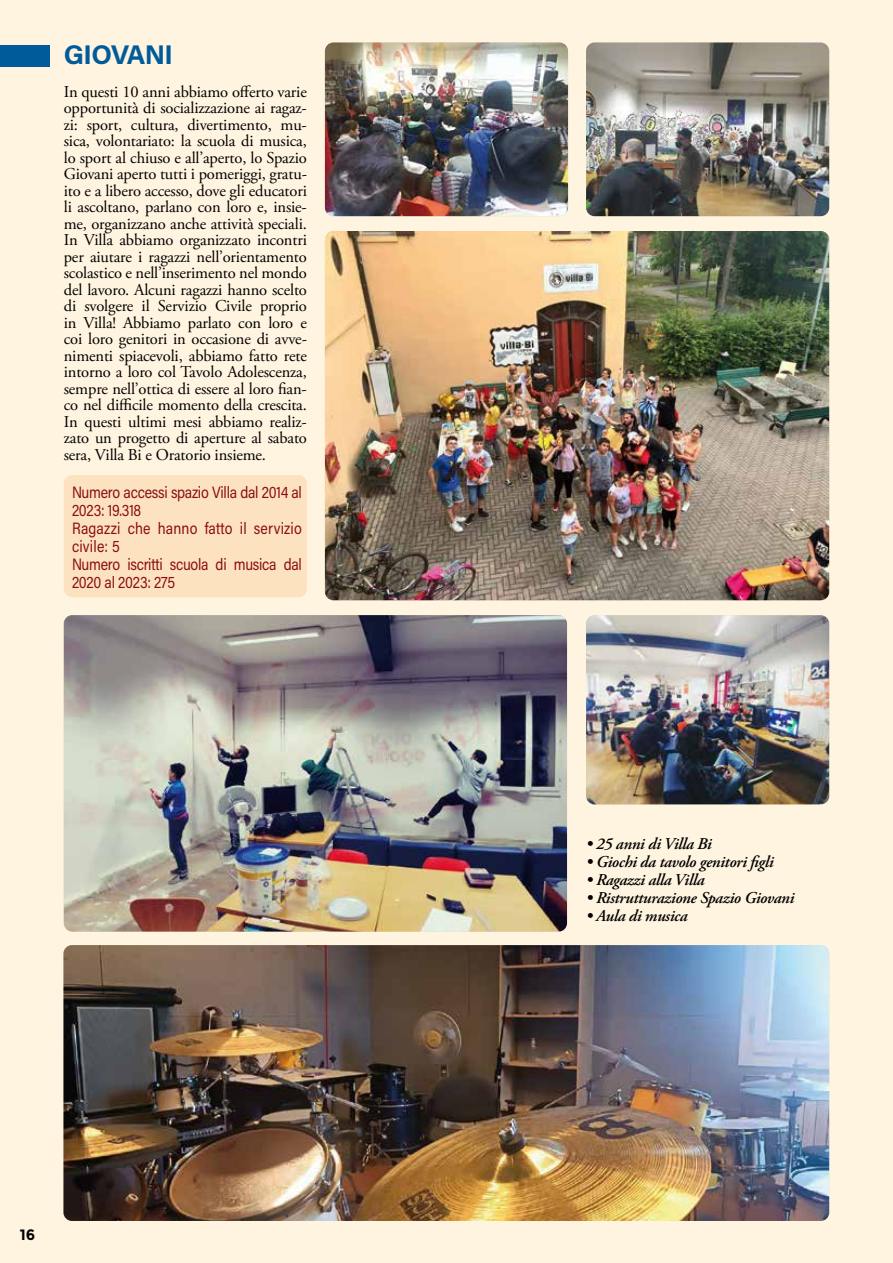
<style>
.page{position:relative;width:893px;height:1263px;background:#fff4df}
.page>*{position:absolute;margin:0;border:0;box-sizing:border-box;transform-origin:0 0}
.t1{font:27px "Acumin Variable Concept";letter-spacing:-.025em;color:#005b9a}
.t2{font:16.5px/16.5px "Adobe Garamond Pro";letter-spacing:-.01em;color:#000;text-align:justify}
.t3{font:16.5px/18px "Acumin Variable Concept";letter-spacing:-.015em;color:#8b0e13;scale:.9 1}
.t4{font:italic 600 16.5px "Adobe Garamond Pro";letter-spacing:-.02em;color:#000}
.t5{font:700 15px "Montserrat";color:#000}
</style>
<div class="page">
<img style="left:325px;top:43px;width:243px;height:173px">
<img style="left:325px;top:231px;width:504px;height:369px">
<img style="left:64px;top:615px;width:503px;height:317px">
<img style="left:63px;top:945px;width:766px;height:276px">
<img style="left:586px;top:43px;width:243px;height:173px">
<img style="left:586px;top:615px;width:243px;height:189px">
<div style="left:0;top:45px;width:49px;height:21px;background:#005b9a"></div>
<div style="left:64px;top:475px;width:243px;height:122px;background:#fde2c0;border-radius:9px"></div>
<h1 class="t1" style="left:64px;top:36px;width:111px">GIOVANI</h1>
<p class="t2" style="left:64px;top:84px;width:245px">In questi 10 anni abbiamo offerto varie opportunità di socializzazione ai ragaz&shy;zi: sport, cultura, divertimento, mu&shy;sica, volontariato: la scuola di musica, lo sport al chiuso e all’aperto, lo Spazio Giovani aperto tutti i pomeriggi, gratu&shy;ito e a libero accesso, dove gli educatori li ascoltano, parlano con loro e, insie&shy;me, organizzano anche attività speciali.<br>In Villa abbiamo organizzato incontri per aiutare i ragazzi nell’orientamento scolastico e nell’inserimento nel mondo del lavoro. Alcuni ragazzi hanno scelto di svolgere il Servizio Civile proprio in Villa! Abbiamo parlato con loro e coi loro genitori in occasione di avve&shy;nimenti spiacevoli, abbiamo fatto rete intorno a loro col Tavolo Adolescenza, sempre nell’ottica di essere al loro fian&shy;co nel difficile momento della crescita.<br>In questi ultimi mesi abbiamo realiz&shy;zato un progetto di aperture al sabato sera, Villa Bi e Oratorio insieme.</p>
<p class="t3" style="left:72px;top:483px;width:257px">Numero accessi spazio Villa dal 2014 al<br>2023: 19.318<br>Ragazzi che hanno fatto il servizio civile: 5<br>Numero iscritti scuola di musica dal<br>2020 al 2023: 275</p>
<p class="t5" style="left:20px;top:1226px;width:17px">16</p>
<p class="t4" style="left:586px;top:834px;width:127px">• 25 anni di Villa Bi</p>
<p class="t4" style="left:586px;top:852px;width:189px">• Giochi da tavolo genitori figli</p>
<p class="t4" style="left:586px;top:870px;width:120px">• Ragazzi alla Villa</p>
<p class="t4" style="left:586px;top:888px;width:210px">• Ristrutturazione Spazio Giovani</p>
<p class="t4" style="left:586px;top:906px;width:103px">• Aula di musica</p>
</div>
